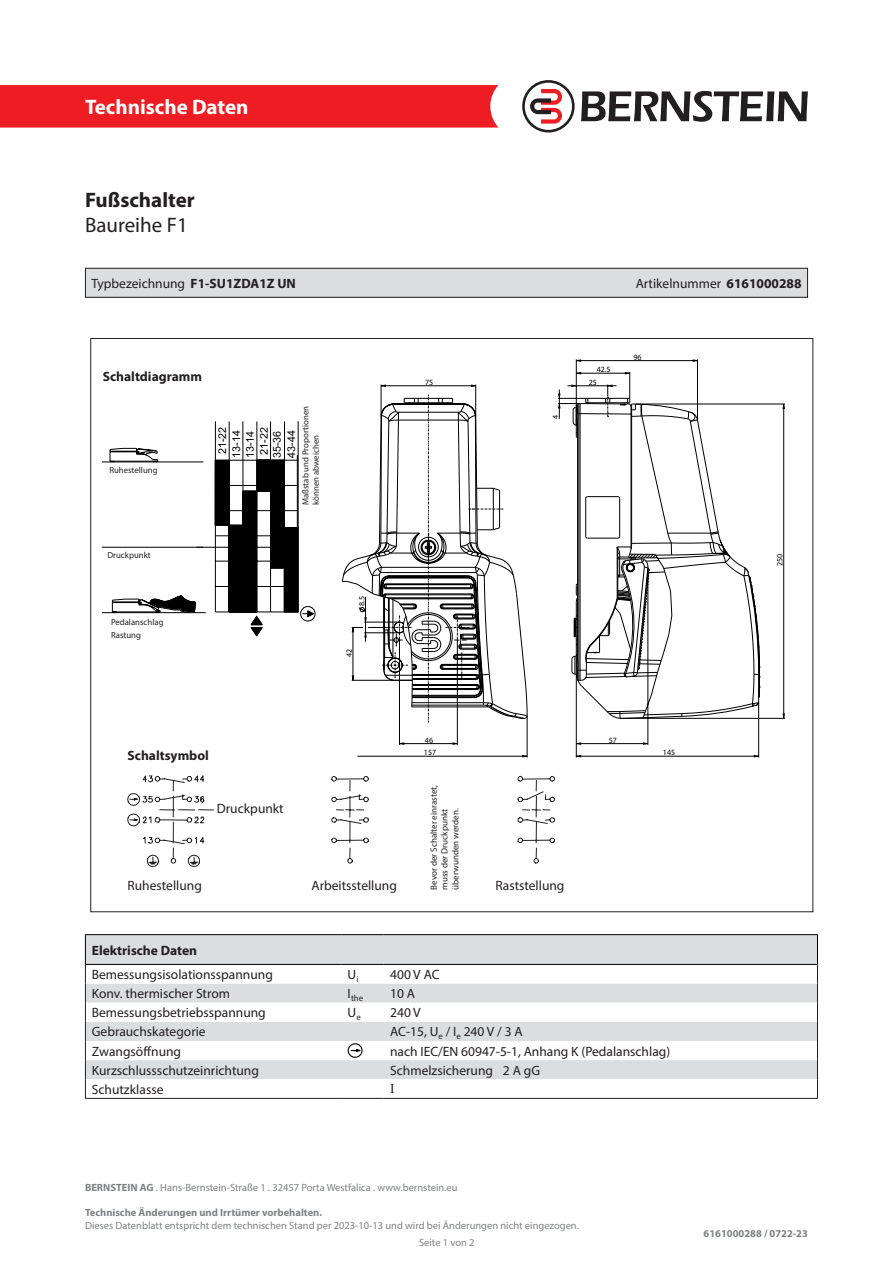
<style>
.page{position:relative;width:893px;height:1263px;background:#fff}
.page>*{position:absolute;margin:0;border:0;box-sizing:border-box;transform-origin:0 0}
.t1{font:700 21px "Myriad Pro";color:#fff}
.t2{font:700 21px "Myriad Pro";color:#231f20}
.t3{font:21px "Myriad Pro";color:#231f20}
.t4{font:13.5px "Myriad Pro";color:#231f20}
.t5{font:700 13.5px "Myriad Pro";color:#231f20}
.t6{font:13.5px "Times New Roman";color:#231f20}
.t7{font:10.8px/13.5px "Arial";color:#000001}
.t8{font:10.5px "Myriad Pro";color:#808285}
.t9{font:700 10.5px "Myriad Pro";color:#808285}
.t10{font:9px/10.8px "Myriad Pro";color:#231f20}
.t11{font:8.7px/10.5px "Myriad Pro";color:#231f20}
.t12{font:7.95px/12.6px "Myriad Pro";color:#000001}
.s1{font-weight:700}
</style>
<div class="page">
<div style="left:0;top:85px;width:498px;height:43px;background:#ee1d23"></div>
<svg style="left:581px;top:91px;width:227px;height:31px"></svg>
<svg style="left:522px;top:80px;width:53px;height:53px"></svg>
<svg style="left:128px;top:776px;width:427px;height:91px"></svg>
<svg style="left:357px;top:359px;width:428px;height:398px"></svg>
<svg style="left:342px;top:393px;width:418px;height:326px"></svg>
<hr style="left:297px;top:455px;width:1px;height:80px;background:#000001">
<hr style="left:102px;top:612px;width:104px;height:1px;background:#000001">
<hr style="left:102px;top:461px;width:101px;height:1px;background:#000001">
<hr style="left:102px;top:547px;width:101px;height:1px;background:#000001">
<svg style="left:109px;top:448px;width:87px;height:166px"></svg>
<div style="left:215px;top:460px;width:14px;height:65px;background:#000001"></div>
<div style="left:229px;top:525px;width:14px;height:87px;background:#000001"></div>
<div style="left:243px;top:491px;width:14px;height:121px;background:#000001"></div>
<div style="left:257px;top:460px;width:14px;height:31px;background:#000001"></div>
<div style="left:271px;top:460px;width:13px;height:108px;background:#000001"></div>
<div style="left:284px;top:528px;width:14px;height:84px;background:#000001"></div>
<hr style="left:242px;top:421px;width:1px;height:70px;background:#000001">
<hr style="left:215px;top:460px;width:1px;height:152px;background:#000001">
<hr style="left:229px;top:421px;width:1px;height:39px;background:#000001">
<hr style="left:242px;top:491px;width:1px;height:121px;background:#000001">
<hr style="left:215px;top:421px;width:1px;height:39px;background:#000001">
<hr style="left:229px;top:460px;width:1px;height:65px;background:#000001">
<hr style="left:256px;top:460px;width:1px;height:152px;background:#000001">
<hr style="left:256px;top:421px;width:1px;height:39px;background:#000001">
<hr style="left:270px;top:421px;width:1px;height:39px;background:#000001">
<hr style="left:270px;top:460px;width:1px;height:152px;background:#000001">
<hr style="left:284px;top:460px;width:1px;height:108px;background:#000001">
<hr style="left:284px;top:421px;width:1px;height:39px;background:#000001">
<hr style="left:298px;top:421px;width:1px;height:191px;background:#000001">
<hr style="left:215px;top:611px;width:69px;height:1px;background:#000001">
<svg style="left:271px;top:568px;width:13px;height:1px"></svg>
<hr style="left:215px;top:586px;width:83px;height:1px;background:#000001">
<hr style="left:215px;top:561px;width:83px;height:1px;background:#000001">
<hr style="left:197px;top:547px;width:101px;height:1px;background:#000001">
<hr style="left:215px;top:535px;width:69px;height:1px;background:#000001">
<svg style="left:285px;top:527px;width:12px;height:1px"></svg>
<svg style="left:216px;top:525px;width:13px;height:1px"></svg>
<hr style="left:215px;top:510px;width:83px;height:1px;background:#000001">
<hr style="left:215px;top:485px;width:83px;height:1px;background:#000001">
<svg style="left:257px;top:491px;width:13px;height:1px"></svg>
<hr style="left:229px;top:460px;width:69px;height:1px;background:#000001">
<svg style="left:284px;top:606px;width:32px;height:15px"></svg>
<svg style="left:229px;top:611px;width:34px;height:25px"></svg>
<hr style="left:85px;top:1098px;width:256px;height:1px;background:#231f20">
<hr style="left:341px;top:1098px;width:43px;height:1px;background:#231f20">
<hr style="left:384px;top:1098px;width:434px;height:1px;background:#231f20">
<hr style="left:85px;top:934px;width:256px;height:1px;background:#000">
<hr style="left:341px;top:934px;width:43px;height:1px;background:#000">
<hr style="left:384px;top:934px;width:434px;height:1px;background:#000">
<svg style="left:85px;top:935px;width:733px;height:163px"></svg>
<div style="left:85px;top:268px;width:722px;height:29px;background:#dcdddf"></div>
<div style="left:85px;top:268px;width:723px;height:30px;border:1px solid #231f20"></div>
<h1 class="t1" style="left:85px;top:93px;width:165px">Technische Daten</h1>
<p class="t2" style="left:85px;top:186px;width:111px">Fußschalter</p>
<p class="t3" style="left:85px;top:212px;width:104px">Baureihe F1</p>
<p class="t4" style="left:91px;top:275px;width:206px">Typbezeichnung <span class="s1">F1-SU1ZDA1Z UN</span></p>
<p class="t4" style="left:636px;top:275px;width:167px">Artikelnummer <span class="s1">6161000288</span></p>
<p class="t5" style="left:103px;top:367px;width:101px">Schaltdiagramm</p>
<p class="t11" style="left:109px;top:465px;width:50px">Ruhestellung</p>
<p class="t11" style="left:300px;top:505px;width:100px;rotate:-90deg">Maßstab und Proportionen können abweichen</p>
<p class="t7" style="left:216px;top:454px;width:29px;rotate:-90deg">21-22</p>
<p class="t7" style="left:257px;top:455px;width:29px;rotate:-90deg">21-22</p>
<p class="t7" style="left:230px;top:458px;width:29px;rotate:-90deg">13-14<br>13-14</p>
<p class="t7" style="left:270px;top:458px;width:29px;line-height:14.2px;rotate:-90deg">35-36<br>43-44</p>
<p class="t11" style="left:107px;top:549px;width:45px">Druckpunkt</p>
<p class="t11" style="left:111px;top:617px;width:54px">Pedalanschlag</p>
<p class="t11" style="left:111px;top:629px;width:31px">Rastung</p>
<p class="t12" style="left:355px;top:606px;width:11px;rotate:-90deg">8.5</p>
<p class="t12" style="left:343px;top:657px;width:10px;rotate:-90deg">42</p>
<p class="t12" style="left:597px;top:363px;width:15px">42.5</p>
<p class="t12" style="left:425px;top:376px;width:10px">75</p>
<p class="t12" style="left:589px;top:376px;width:10px">25</p>
<p class="t12" style="left:549px;top:419px;width:6px;rotate:-90deg">4</p>
<p class="t12" style="left:633px;top:350px;width:10px">96</p>
<p class="t5" style="left:128px;top:746px;width:83px">Schaltsymbol</p>
<p class="t4" style="left:217px;top:800px;width:68px">Druckpunkt</p>
<p class="t4" style="left:128px;top:877px;width:76px">Ruhestellung</p>
<p class="t4" style="left:311px;top:877px;width:87px">Arbeitsstellung</p>
<p class="t12" style="left:424px;top:733px;width:14px">46<br>157</p>
<p class="t10" style="left:428px;top:890px;width:106px;rotate:-90deg">Bevor der Schalter einrastet, muss der Druckpunkt überwunden werden.</p>
<p class="t4" style="left:495px;top:877px;width:71px">Raststellung</p>
<p class="t12" style="left:609px;top:733px;width:10px">57</p>
<p class="t12" style="left:663px;top:746px;width:14px">145</p>
<p class="t5" style="left:92px;top:941px;width:107px">Elektrische Daten</p>
<p class="t4" style="left:92px;top:966px;width:183px">Bemessungsisolationsspannung</p>
<p class="t4" style="left:348px;top:966px;width:12px">U<sub>i</sub></p>
<p class="t4" style="left:390px;top:966px;width:51px">400 V AC</p>
<p class="t4" style="left:92px;top:985px;width:140px">Konv. thermischer Strom</p>
<p class="t11" style="left:348px;top:992px;width:17px"><sup>I</sup>the</p>
<p class="t4" style="left:390px;top:985px;width:26px">10 A</p>
<p class="t4" style="left:92px;top:1004px;width:176px">Bemessungsbetriebsspannung</p>
<p class="t4" style="left:348px;top:1004px;width:15px">U<sub>e</sub></p>
<p class="t4" style="left:390px;top:1004px;width:32px">240 V</p>
<p class="t4" style="left:92px;top:1023px;width:115px">Gebrauchskategorie</p>
<p class="t4" style="left:390px;top:1023px;width:134px">AC-15, U<sub>e</sub> / I<sub>e</sub> 240 V / 3 A</p>
<p class="t4" style="left:92px;top:1043px;width:91px">Zwangsöffnung</p>
<p class="t4" style="left:390px;top:1043px;width:282px">nach IEC/EN 60947-5-1, Anhang K (Pedalanschlag)</p>
<p class="t4" style="left:92px;top:1062px;width:169px">Kurzschlussschutzeinrichtung</p>
<p class="t4" style="left:390px;top:1062px;width:151px">Schmelzsicherung 2 A gG</p>
<p class="t4" style="left:92px;top:1081px;width:73px">Schutzklasse</p>
<p class="t6" style="left:390px;top:1079px;width:6px">I</p>
<p class="t12" style="left:773px;top:566px;width:14px;rotate:-90deg">250</p>
<p class="t8" style="left:85px;top:1181px;width:374px"><span class="s1">BERNSTEIN AG</span> . Hans-Bernstein-Straße 1 . 32457 Porta Westfalica . www.bernstein.eu</p>
<p class="t9" style="left:85px;top:1206px;width:239px">Technische Änderungen und Irrtümer vorbehalten.</p>
<p class="t8" style="left:85px;top:1219px;width:495px">Dieses Datenblatt entspricht dem technischen Stand per 2023-10-13 und wird bei Änderungen nicht eingezogen.</p>
<p class="t8" style="left:419px;top:1236px;width:57px">Seite 1 von 2</p>
<p class="t9" style="left:704px;top:1227px;width:106px">6161000288 / 0722-23</p>
</div>
